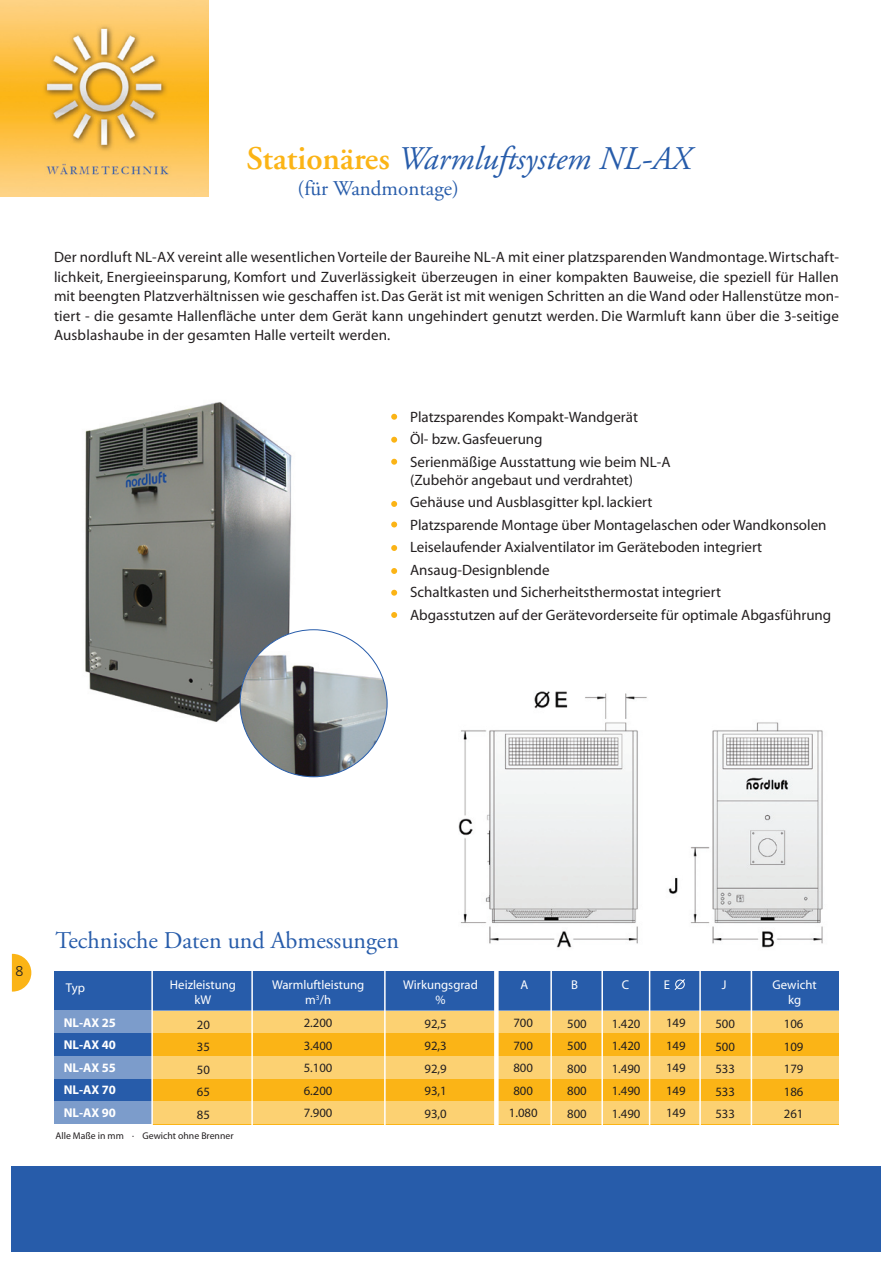
<style>
.page{position:relative;width:893px;height:1263px;background:#fff}
.page>*{position:absolute;margin:0;border:0;box-sizing:border-box;transform-origin:0 0}
.t1{font:italic 33px "Adobe Garamond Pro";color:#275caa}
.t2{font:24px "Adobe Garamond Pro";color:#275caa}
.t3{font:21px "Adobe Garamond Pro";color:#275caa}
.t4{font:15px/22.5px "Myriad";color:#231f20}
.t5{font:300 14.25px "Frutiger";color:#231f20}
.t6{font:12.75px/22.5px "Myriad";color:#231f20;text-align:justify}
.t7{font:12.75px/15px "Myriad";color:#fff;text-align:center}
.t8{font:700 12.75px/22.5px "Myriad";color:#fff;text-align:justify}
.t9{font:9.75px "Myriad";color:#231f20}
.s1{font-family:"Adobe Garamond";font-weight:600;font-style:normal;color:#fbb416}
</style>
<div class="page">
<img style="left:0;top:0;width:208px;height:196px">
<img style="left:458px;top:691px;width:365px;height:257px">
<svg style="left:12px;top:954px;width:19px;height:37px"></svg>
<div style="left:12px;top:1166px;width:869px;height:85px;background:#275caa"></div>
<img style="left:85px;top:402px;width:213px;height:323px">
<div style="left:54px;top:1001px;width:98px;height:123px;background:#275caa"></div>
<div style="left:153px;top:1010px;width:686px;height:114px;background:#fbb416"></div>
<div style="left:54px;top:971px;width:785px;height:40px;background:#275caa"></div>
<svg style="left:54px;top:1010px;width:785px;height:23px;background:#e6c881"></svg>
<hr style="left:151px;top:957px;width:2px;height:173px;background:#fff">
<hr style="left:251px;top:954px;width:2px;height:176px;background:#fff">
<hr style="left:384px;top:954px;width:2px;height:179px;background:#fff">
<div style="left:494px;top:954px;width:5px;height:175px;background:#fff"></div>
<svg style="left:54px;top:1056px;width:785px;height:23px;background:#ebca7e"></svg>
<svg style="left:54px;top:1101px;width:785px;height:23px;background:#ebca7e"></svg>
<hr style="left:550px;top:956px;width:2px;height:169px;background:#fff">
<hr style="left:601px;top:955px;width:2px;height:170px;background:#fff">
<hr style="left:649px;top:954px;width:1px;height:175px;background:#fff">
<hr style="left:699px;top:955px;width:2px;height:170px;background:#fff">
<hr style="left:751px;top:963px;width:1px;height:162px;background:#fff">
<img style="left:240px;top:630px;width:147px;height:147px;border-radius:74px">
<svg style="left:674px;top:979px;width:11px;height:11px"></svg>
<svg style="left:391px;top:414px;width:6px;height:6px"></svg>
<svg style="left:391px;top:437px;width:6px;height:6px"></svg>
<svg style="left:391px;top:459px;width:6px;height:6px"></svg>
<svg style="left:391px;top:501px;width:6px;height:6px"></svg>
<svg style="left:391px;top:521px;width:6px;height:6px"></svg>
<svg style="left:391px;top:545px;width:6px;height:6px"></svg>
<svg style="left:391px;top:568px;width:6px;height:6px"></svg>
<svg style="left:391px;top:590px;width:6px;height:6px"></svg>
<svg style="left:391px;top:612px;width:6px;height:6px"></svg>
<h1 class="t1" style="left:247px;top:138px;width:446px"><span class="s1">Stationäres</span> Warmluftsystem NL-AX</h1>
<h3 class="t3" style="left:298px;top:176px;width:163px">(für Wandmontage)</h3>
<p class="t4" style="left:54px;top:248px;width:786px;line-height:19.5px;text-align:justify">Der nordluft NL-AX vereint alle wesentlichen Vorteile der Baureihe NL-A mit einer platzsparenden Wandmontage. Wirtschaft&shy;lichkeit, Energieeinsparung, Komfort und Zuverlässigkeit überzeugen in einer kompakten Bauweise, die speziell für Hallen mit beengten Platzverhältnissen wie geschaffen ist. Das Gerät ist mit wenigen Schritten an die Wand oder Hallenstütze mon&shy;tiert - die gesamte Hallenfläche unter dem Gerät kann ungehindert genutzt werden. Die Warmluft kann über die 3-seitige Ausblashaube in der gesamten Halle verteilt werden.</p>
<p class="t4" style="left:410px;top:406px;width:262px">Platzsparendes Kompakt-Wandgerät<br>Öl- bzw. Gasfeuerung<br>Serienmäßige Ausstattung wie beim NL-A</p>
<p class="t4" style="left:410px;top:469px;width:423px">(Zubehör angebaut und verdrahtet)<br>Gehäuse und Ausblasgitter kpl. lackiert<br>Platzsparende Montage über Montagelaschen oder Wandkonsolen Leiselaufender Axialventilator im Geräteboden integriert Ansaug-Designblende<br>Schaltkasten und Sicherheitsthermostat integriert<br>Abgasstutzen auf der Gerätevorderseite für optimale Abgasführung</p>
<p class="t5" style="left:15px;top:963px;width:9px">8</p>
<h2 class="t2" style="left:56px;top:925px;width:345px">Technische Daten und Abmessungen</h2>
<p class="t7" style="left:170px;top:978px;width:68px">Heizleistung kW</p>
<p class="t7" style="left:272px;top:978px;width:94px">Warmluftleistung m<sup>3</sup>/h</p>
<p class="t7" style="left:403px;top:978px;width:76px">Wirkungsgrad %</p>
<p class="t7" style="left:520px;top:978px;width:9px">A</p>
<p class="t7" style="left:571px;top:978px;width:8px">B</p>
<p class="t7" style="left:622px;top:978px;width:9px">C</p>
<p class="t7" style="left:66px;top:981px;width:21px">Typ</p>
<p class="t8" style="left:64px;top:1012px;width:54px">NL-AX 25<br>NL-AX 40<br>NL-AX 55<br>NL-AX 70<br>NL-AX 90</p>
<p class="t6" style="left:197px;top:1014px;width:15px">20<br>35<br>50<br>65<br>85</p>
<p class="t6" style="left:304px;top:1012px;width:30px">2.200<br>3.400<br>5.100<br>6.200<br>7.900</p>
<p class="t6" style="left:424px;top:1012px;width:24px">92,5<br>92,3<br>92,9<br>93,1<br>93,0</p>
<p class="t6" style="left:509px;top:1012px;width:30px;text-align:center">700<br>700<br>800<br>800<br>1.080</p>
<p class="t6" style="left:567px;top:1012px;width:21px">500<br>500<br>800<br>800<br>800</p>
<p class="t6" style="left:612px;top:1012px;width:30px">1.420<br>1.420<br>1.490<br>1.490<br>1.490</p>
<p class="t9" style="left:56px;top:1131px;width:180px">Alle Maße in mm · Gewicht ohne Brenner</p>
<p class="t7" style="left:664px;top:978px;width:8px">E</p>
<p class="t7" style="left:722px;top:978px;width:6px">J</p>
<p class="t7" style="left:772px;top:978px;width:46px">Gewicht kg</p>
<p class="t6" style="left:666px;top:1012px;width:21px">149<br>149<br>149<br>149<br>149</p>
<p class="t6" style="left:715px;top:1013px;width:21px">500<br>500<br>533<br>533<br>533</p>
<p class="t6" style="left:784px;top:1013px;width:21px">106<br>109<br>179<br>186<br>261</p>
</div>
